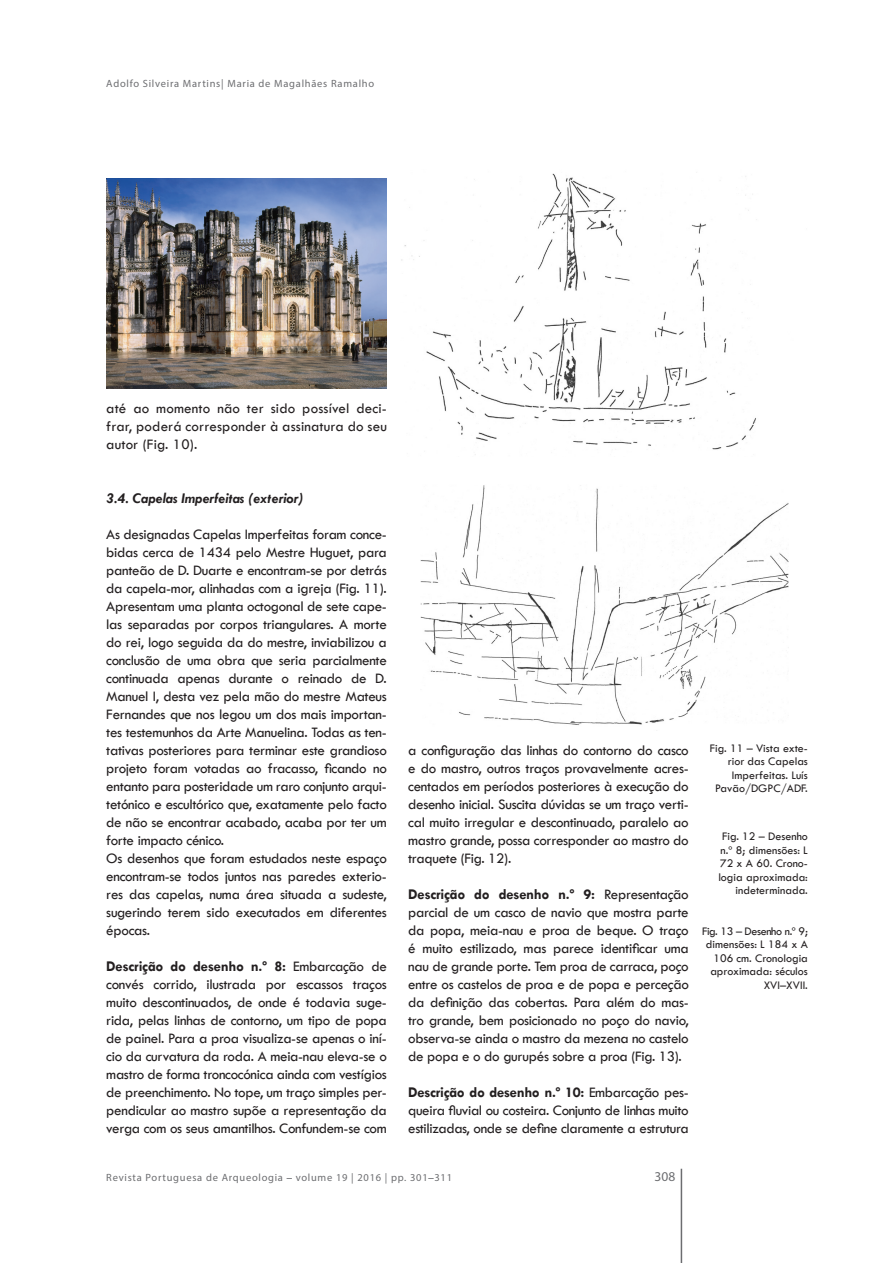
<style>
.page{position:relative;width:893px;height:1263px;background:#fff}
.page>*{position:absolute;margin:0;border:0;box-sizing:border-box;transform-origin:0 0}
.t1{font:15px/18px "Tw Cen";letter-spacing:-.02em;color:#231f20;text-align:justify}
.t2{font:italic 700 15px "Tw Cen";color:#231f20}
.t3{font:13.5px "Myriad Pro";color:#6c6d70}
.t4{font:12px/13.5px "Tw Cen";color:#231f20;text-align:right}
.t5{font:10.5px "Myriad Pro";letter-spacing:.07em;color:#6c6d70}
.s1{font-weight:700}
.s2{font-family:"Tw Cen"}
</style>
<div class="page">
<hr style="left:681px;top:1169px;width:1px;height:94px;background:#6c6d70">
<img style="left:106px;top:179px;width:281px;height:210px">
<img style="left:401px;top:173px;width:356px;height:282px">
<img style="left:421px;top:485px;width:368px;height:240px">
<p class="t5" style="left:106px;top:77px;width:269px">Adolfo Silveira Martins| Maria de Magalhães Ramalho</p>
<p class="t1" style="left:106px;top:399px;width:282px">até ao momento não ter sido possível deci&shy;frar, poderá corresponder à assinatura do seu autor (Fig. 10).</p>
<p class="t2" style="left:106px;top:489px;width:198px">3.4. Capelas Imperfeitas (exterior)</p>
<p class="t1" style="left:106px;top:525px;width:282px">As designadas Capelas Imperfeitas foram conce&shy;bidas cerca de 1434 pelo Mestre Huguet, para panteão de D. Duarte e encontram-se por detrás da capela-mor, alinhadas com a igreja (Fig. 11).<br>Apresentam uma planta octogonal de sete cape&shy;las separadas por corpos triangulares. A morte do rei, logo seguida da do mestre, inviabilizou a conclusão de uma obra que seria parcialmente continuada apenas durante o reinado de D.<br>Manuel I, desta vez pela mão do mestre Mateus Fernandes que nos legou um dos mais importan&shy;tes testemunhos da Arte Manuelina. Todas as ten&shy;tativas posteriores para terminar este grandioso projeto foram votadas ao fracasso, ficando no entanto para posteridade um raro conjunto arqui&shy;tetónico e escultórico que, exatamente pelo facto de não se encontrar acabado, acaba por ter um forte impacto cénico.</p>
<p class="t1" style="left:106px;top:849px;width:282px">Os desenhos que foram estudados neste espaço encontram-se todos juntos nas paredes exterio&shy;res das capelas, numa área situada a sudeste, sugerindo terem sido executados em diferentes épocas.</p>
<p class="t1" style="left:106px;top:957px;width:282px"><span class="s1">Descrição do desenho n.º 8:</span> Embarcação de convés corrido, ilustrada por escassos traços muito descontinuados, de onde é todavia suge&shy;rida, pelas linhas de contorno, um tipo de popa de painel. Para a proa visualiza-se apenas o iní&shy;cio da curvatura da roda. A meia-nau eleva-se o mastro de forma troncocónica ainda com vestígios de preenchimento. No tope, um traço simples per&shy;pendicular ao mastro supõe a representação da verga com os seus amantilhos. Confundem-se com</p>
<p class="t1" style="left:408px;top:741px;width:282px">a configuração das linhas do contorno do casco e do mastro, outros traços provavelmente acres&shy;centados em períodos posteriores à execução do desenho inicial. Suscita dúvidas se um traço verti&shy;cal muito irregular e descontinuado, paralelo ao mastro grande, possa corresponder ao mastro do traquete (Fig. 12).</p>
<p class="t1" style="left:408px;top:885px;width:282px"><span class="s1">Descrição do desenho n.º 9:</span> Representação parcial de um casco de navio que mostra parte da popa, meia-nau e proa de beque. O traço é muito estilizado, mas parece identificar uma nau de grande porte. Tem proa de carraca, poço entre os castelos de proa e de popa e perceção da definição das cobertas. Para além do mas&shy;tro grande, bem posicionado no poço do navio, observa-se ainda o mastro da mezena no castelo de popa e o do gurupés sobre a proa (Fig. 13).</p>
<p class="t1" style="left:408px;top:1083px;width:282px"><span class="s1">Descrição do desenho n.º 10:</span> Embarcação pes&shy;queira fluvial ou costeira. Conjunto de linhas muito estilizadas, onde se define claramente a estrutura</p>
<p class="t4" style="left:710px;top:741px;width:100px">Fig. 11 – Vista exte&shy;rior das Capelas<br>Imperfeitas. Luís<br>Pavão/DGPC/ADF.</p>
<p class="t4" style="left:718px;top:830px;width:91px">Fig. 12 – Desenho n.º 8; dimensões: L<br>72 x A 60. Crono&shy;logia aproximada: indeterminada.</p>
<p class="t4" style="left:702px;top:924px;width:107px">Fig. 13 – Desenho n.º 9; dimensões: L 184 x A<br>106 cm. Cronologia aproximada: séculos<br>XVI–XVII.</p>
<p class="t5" style="left:106px;top:1171px;width:347px">Revista Portuguesa de Arqueologia <span class="s2">–</span> volume 19 | 2016 | pp. 301<span class="s2">–</span>311</p>
<p class="t3" style="left:655px;top:1168px;width:22px">308</p>
</div>
